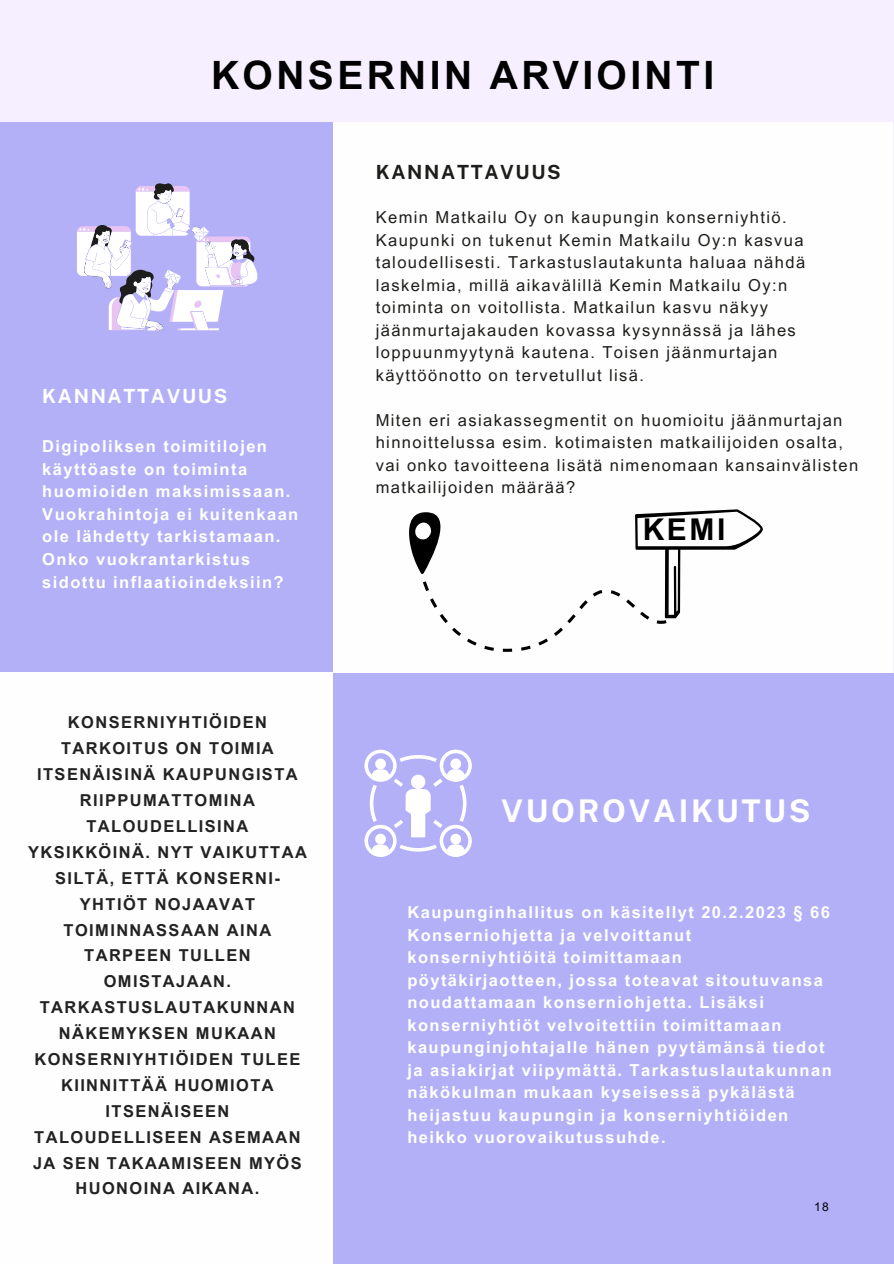
<style>
.page{position:relative;width:894px;height:1264px;background:#fff}
.page>*{position:absolute;margin:0;border:0;box-sizing:border-box;transform-origin:0 0}
.t1{font:700 39px "Arial MT Pro";letter-spacing:.085em;color:#000}
.t2{font:700 31.35px "Public Sans";letter-spacing:.085em;color:#fff}
.t3{font:700 30px "Arial MT Pro";color:#000}
.t4{font:700 19.5px "Public Sans";letter-spacing:.085em;color:#fff}
.t5{font:700 19.5px "Public Sans";letter-spacing:.085em;color:#1d1d1b}
.t6{font:700 16.5px/22.5px "Arial MT Pro";letter-spacing:.085em;color:#fff}
.t7{font:16.5px/22.5px "Arial MT Pro";letter-spacing:.085em;color:#1d1d1b}
.t8{font:700 16.5px/26px "Arial MT Pro";letter-spacing:.085em;color:#222;text-align:center}
.t9{font:12px "Arial MT Pro";color:#000}
</style>
<div class="page">
<div style="left:0;top:0;width:893px;height:1263px;background:#f5efff"></div>
<div style="left:0;top:122px;width:333px;height:551px;background:#b3b0f8"></div>
<div style="left:333px;top:122px;width:559px;height:551px;background:#fefefe"></div>
<div style="left:0;top:673px;width:333px;height:590px;background:#fefefe"></div>
<div style="left:333px;top:673px;width:560px;height:590px;background:#b3b0f8"></div>
<svg style="left:77px;top:183px;width:181px;height:148px"></svg>
<svg style="left:364px;top:749px;width:107px;height:107px"></svg>
<svg style="left:409px;top:509px;width:354px;height:143px"></svg>
<h2 class="t1" style="left:211px;top:60px;width:504px">KONSERNIN ARVIOINTI</h2>
<p class="t4" style="left:42px;top:384px;width:186px">KANNATTAVUUS</p>
<p class="t6" style="left:42px;top:437px;width:257px">Digipoliksen toimitilojen käyttöaste on toiminta huomioiden maksimissaan.<br>Vuokrahintoja ei kuitenkaan ole lähdetty tarkistamaan.<br>Onko vuokrantarkistus sidottu inflaatioindeksiin?</p>
<h1 class="t8" style="left:28px;top:711px;width:280px">KONSERNIYHTIÖIDEN<br>TARKOITUS ON TOIMIA<br>ITSENÄISINÄ KAUPUNGISTA<br>RIIPPUMATTOMINA<br>TALOUDELLISINA<br>YKSIKKÖINÄ. NYT VAIKUTTAA<br>SILTÄ, ETTÄ KONSERNI-<br>YHTIÖT NOJAAVAT<br>TOIMINNASSAAN AINA<br>TARPEEN TULLEN<br>OMISTAJAAN.<br>TARKASTUSLAUTAKUNNAN<br>NÄKEMYKSEN MUKAAN<br>KONSERNIYHTIÖIDEN TULEE<br>KIINNITTÄÄ HUOMIOTA<br>ITSENÄISEEN<br>TALOUDELLISEEN ASEMAAN<br>JA SEN TAKAAMISEEN MYÖS<br>HUONOINA AIKANA.</h1>
<h5 class="t5" style="left:375px;top:161px;width:186px">KANNATTAVUUS</h5>
<p class="t7" style="left:375px;top:208px;width:431px">Kemin Matkailu Oy on kaupungin konserniyhtiö.<br>Kaupunki on tukenut Kemin Matkailu Oy:n kasvua taloudellisesti. Tarkastuslautakunta haluaa nähdä laskelmia, millä aikavälillä Kemin Matkailu Oy:n toiminta on voitollista. Matkailun kasvu näkyy jäänmurtajakauden kovassa kysynnässä ja lähes loppuunmyytynä kautena. Toisen jäänmurtajan käyttöönotto on tervetullut lisä.</p>
<p class="t7" style="left:375px;top:411px;width:484px">Miten eri asiakassegmentit on huomioitu jäänmurtajan hinnoittelussa esim. kotimaisten matkailijoiden osalta, vai onko tavoitteena lisätä nimenomaan kansainvälisten matkailijoiden määrää?</p>
<h4 class="t3" style="left:642px;top:518px;width:84px">KEMI</h4>
<p class="t2" style="left:501px;top:792px;width:311px">VUOROVAIKUTUS</p>
<p class="t6" style="left:407px;top:903px;width:425px">Kaupunginhallitus on käsitellyt 20.2.2023 § 66<br>Konserniohjetta ja velvoittanut konserniyhtiöitä toimittamaan pöytäkirjaotteen, jossa toteavat sitoutuvansa noudattamaan konserniohjetta. Lisäksi konserniyhtiöt velvoitettiin toimittamaan kaupunginjohtajalle hänen pyytämänsä tiedot ja asiakirjat viipymättä. Tarkastuslautakunnan näkökulman mukaan kyseisessä pykälästä heijastuu kaupungin ja konserniyhtiöiden heikko vuorovaikutussuhde.</p>
<p class="t9" style="left:813px;top:1202px;width:16px">18</p>
</div>
